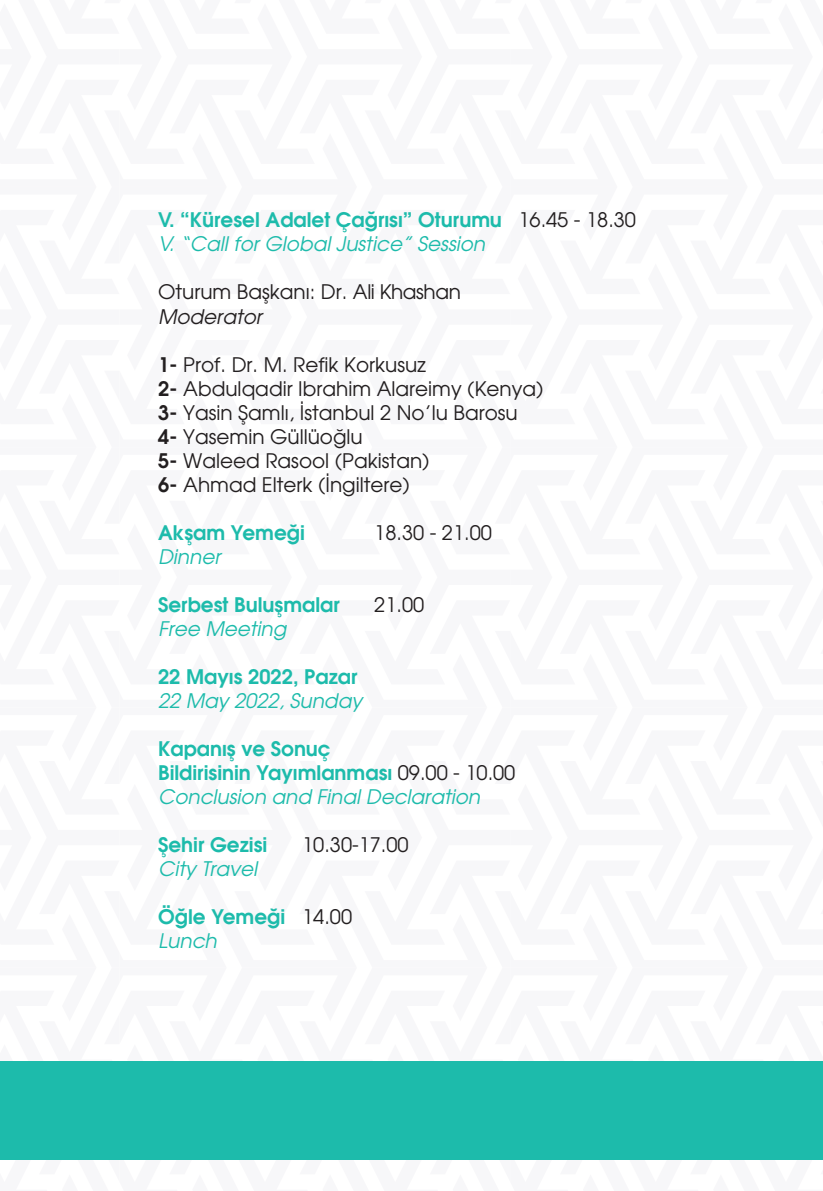
<style>
.page{position:relative;width:823px;height:1191px;background:#fff}
.page>*{position:absolute;margin:0;border:0;box-sizing:border-box;transform-origin:0 0}
.t1{font:20px "Avantgarde";color:#231f20}
.t2{font:20px "Avant Garde Bold Tr";color:#1dbbab}
.t3{font:20px "Avant Garde Italic Tr";color:#1dbbab}
.t4{font:20px "Avant Garde Italic Tr";color:#231f20}
.s1{font-family:"Avantgarde";color:#231f20}
.s2{font-family:"Avant Garde Bold Tr"}
</style>
<div class="page">
<div style="left:0;top:1061px;width:822px;height:98px;background:#1dbbab"></div>
<p class="t2" style="left:158px;top:207px;width:479px">V. “Küresel Adalet Çağrısı” Oturumu <span class="s1">16.45 - 18.30</span></p>
<p class="t3" style="left:158px;top:232px;width:328px">V. “Call for Global Justice” Session</p>
<p class="t1" style="left:158px;top:280px;width:304px">Oturum Başkanı: Dr. Ali Khashan</p>
<p class="t4" style="left:158px;top:304px;width:105px">Moderator</p>
<p class="t1" style="left:158px;top:352px;width:269px"><span class="s2">1-</span> Prof. Dr. M. Refik Korkusuz</p>
<p class="t1" style="left:158px;top:376px;width:387px"><span class="s2">2-</span> Abdulqadir Ibrahim Alareimy (Kenya)</p>
<p class="t1" style="left:158px;top:400px;width:361px"><span class="s2">3-</span> Yasin Şamlı, İstanbul 2 No’lu Barosu</p>
<p class="t1" style="left:158px;top:424px;width:206px"><span class="s2">4-</span> Yasemin Güllüoğlu</p>
<p class="t1" style="left:158px;top:448px;width:273px"><span class="s2">5-</span> Waleed Rasool (Pakistan)</p>
<p class="t1" style="left:158px;top:472px;width:253px"><span class="s2">6-</span> Ahmad Elterk (İngiltere)</p>
<p class="t2" style="left:158px;top:519px;width:148px">Akşam Yemeği</p>
<p class="t1" style="left:374px;top:520px;width:119px">18.30 - 21.00</p>
<p class="t3" style="left:158px;top:544px;width:64px">Dinner</p>
<p class="t2" style="left:158px;top:591px;width:183px">Serbest Buluşmalar</p>
<p class="t1" style="left:374px;top:592px;width:51px">21.00</p>
<p class="t3" style="left:158px;top:616px;width:130px">Free Meeting</p>
<p class="t2" style="left:158px;top:663px;width:201px">22 Mayıs 2022, Pazar</p>
<p class="t3" style="left:158px;top:688px;width:205px">22 May 2022, Sunday</p>
<p class="t2" style="left:158px;top:735px;width:174px">Kapanış ve Sonuç</p>
<p class="t2" style="left:158px;top:759px;width:358px">Bildirisinin Yayımlanması <span class="s1">09.00 - 10.00</span></p>
<p class="t3" style="left:158px;top:784px;width:323px">Conclusion and Final Declaration</p>
<p class="t2" style="left:158px;top:831px;width:111px">Şehir Gezisi</p>
<p class="t1" style="left:302px;top:832px;width:108px">10.30-17.00</p>
<p class="t3" style="left:158px;top:856px;width:101px">City Travel</p>
<p class="t2" style="left:158px;top:903px;width:195px">Öğle Yemeği <span class="s1">14.00</span></p>
<p class="t3" style="left:158px;top:928px;width:60px">Lunch</p>
</div>
